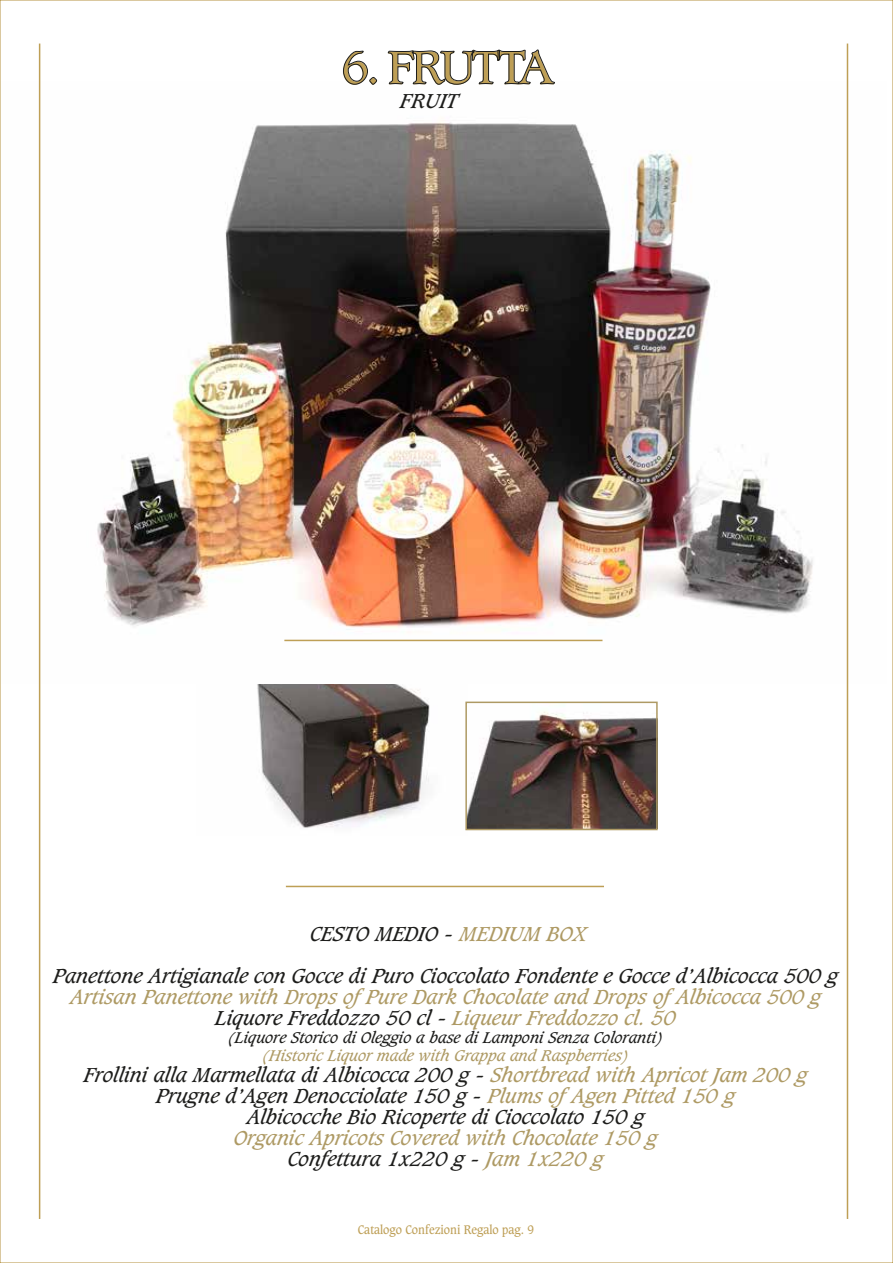
<style>
.page{position:relative;width:893px;height:1263px;background:#fff}
.page>*{position:absolute;margin:0;border:0;box-sizing:border-box;transform-origin:0 0}
.t1{font:45px "Caxton Std";letter-spacing:-.075em;color:#be9f56;scale:1.06 1}
.t2{font:italic 19.5px/21px "Caxton Std";color:#1d1d1b;text-align:center}
.t3{font:italic 19.5px/21px "Caxton Std";color:#ae9a64;text-align:center}
.t4{font:italic 15px "Caxton Std";color:#1d1d1b}
.t5{font:italic 15px "Caxton Std";color:#ae9a64}
.t6{font:12px "Caxton Std";color:#be9f56;scale:.94 1}
.s1{color:#ae9a64}
.s2{color:#1d1d1b}
</style>
<div class="page">
<img style="left:257px;top:684px;width:211px;height:147px">
<img style="left:38px;top:81px;width:811px;height:603px">
<hr style="left:847px;top:44px;width:1px;height:1175px;background:#be9f56">
<hr style="left:39px;top:44px;width:1px;height:1175px;background:#be9f56">
<svg style="left:343px;top:51px;width:34px;height:34px"></svg>
<svg style="left:388px;top:50px;width:167px;height:36px"></svg>
<hr style="left:286px;top:886px;width:318px;height:1px;background:#be9f56">
<hr style="left:284px;top:640px;width:318px;height:1px;background:#be9f56">
<img style="left:468px;top:711px;width:187px;height:116px">
<div style="left:465px;top:702px;width:193px;height:128px;border:2px solid #ae9a64"></div>
<h1 class="t1" style="left:341px;top:40px;width:203px">6. FRUTTA</h1>
<p class="t2" style="left:400px;top:91px;width:59px">FRUIT</p>
<p class="t2" style="left:53px;top:913px;width:786px;line-height:42px">CESTO MEDIO - <span class="s1">MEDIUM BOX<br></span>Panettone Artigianale con Gocce di Puro Cioccolato Fondente e Gocce d’Albicocca 500 g</p>
<p class="t3" style="left:70px;top:987px;width:752px">Artisan Panettone with Drops ofPure Dark Chocolate and Drops ofAlbicocca 500 g<br><span class="s2">Liquore Freddozzo 50 cl -</span> Liqueur Freddozzo cl. 50</p>
<p class="t4" style="left:227px;top:1028px;width:438px">(Liquore Storico di Oleggio a base di Lamponi Senza Coloranti)</p>
<p class="t5" style="left:261px;top:1046px;width:370px">(Historic Liquor made with Grappa and Raspberries)</p>
<p class="t2" style="left:84px;top:1065px;width:725px">Frollini alla Marmellata di Albicocca 200 g - <span class="s1">Shortbread with Apricot Jam 200 g<br></span>Prugne d’Agen Denocciolate 150 g - <span class="s1">Plums ofAgen Pitted 150 g<br></span>Albicocche Bio Ricoperte di Cioccolato 150 g</p>
<p class="t3" style="left:234px;top:1128px;width:425px">Organic Apricots Covered with Chocolate 150 g<br><span class="s2">Confettura 1x220 g -</span> Jam 1x220 g</p>
<p class="t6" style="left:358px;top:1222px;width:189px">Catalogo Confezioni Regalo pag. 9</p>
</div>
